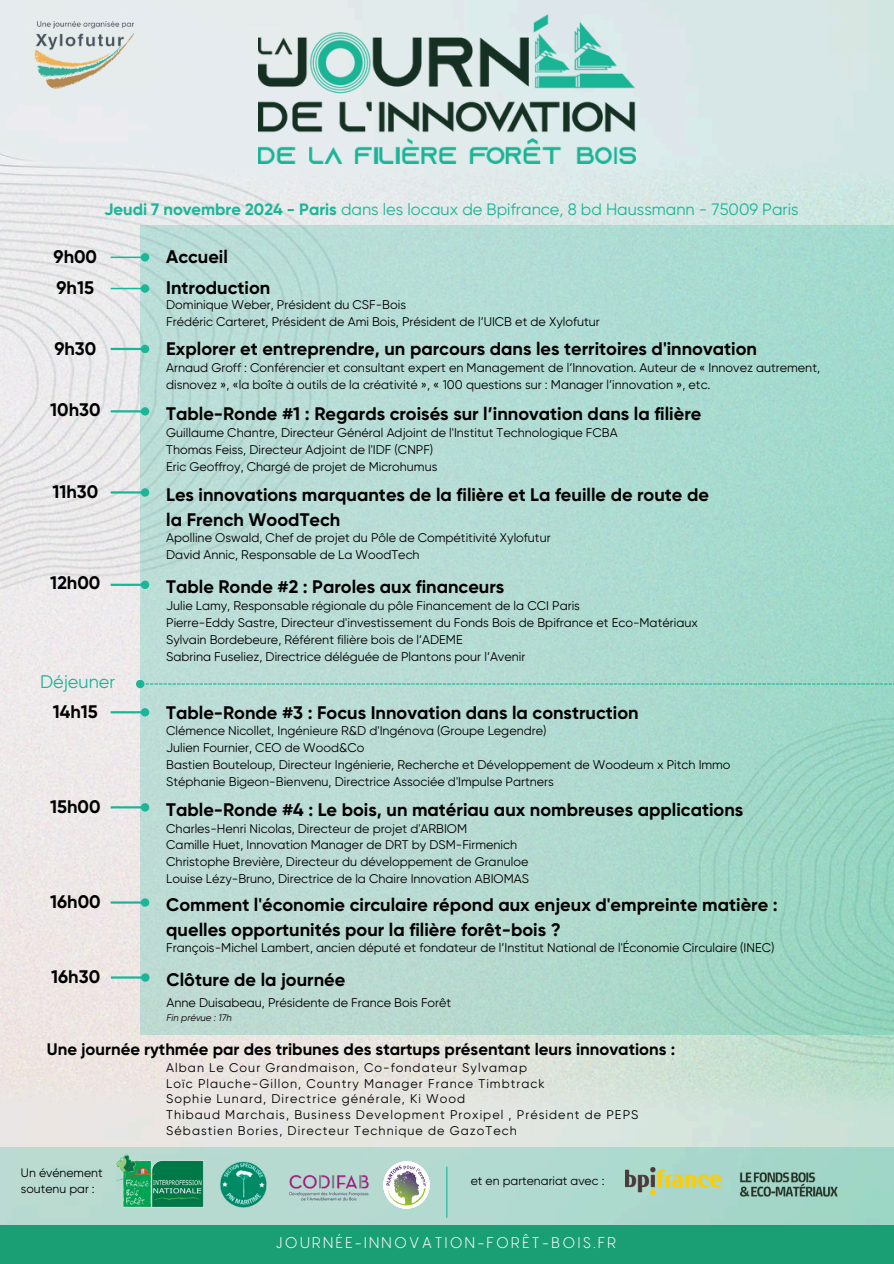
<style>
.page{position:relative;width:894px;height:1264px;background:#fff}
.page>*{position:absolute;margin:0;border:0;box-sizing:border-box;transform-origin:0 0}
.t1{font:700 18.15px/25px "Gilroy";color:#000}
.t2{font:18.15px "Gilroy";color:#1bb597}
.t3{font:700 16.65px "Gilroy";color:#000}
.t4{font:16.5px "Gilroy";color:#1bb597}
.t5{font:15.3px "Pangram";letter-spacing:.125em;color:#fffdfd}
.t6{font:12.6px/16.8px "Gilroy";color:#000}
.t7{font:12.6px "Gilroy";letter-spacing:.085em;color:#000}
.t8{font:12.3px "Gilroy";color:#000}
.t9{font:italic 9.6px "Gilroy";color:#000}
.s1{font-weight:700}
</style>
<div class="page">
<img style="left:0;top:0;width:893px;height:1146px">
<svg style="left:0;top:1146px;width:893px;height:78px;background:#b0d9cd"></svg>
<div style="left:0;top:1224px;width:893px;height:39px;background:#1a9f74"></div>
<div style="left:140px;top:225px;width:753px;height:809px;background:linear-gradient(to right,#c2ddd9,#9dd8c8)"></div>
<hr style="left:446px;top:1166px;width:1px;height:51px;background:#1bb597">
<img style="left:283px;top:1138px;width:92px;height:87px">
<img style="left:117px;top:1154px;width:86px;height:53px">
<img style="left:220px;top:1151px;width:46px;height:67px">
<hr style="left:111px;top:256px;width:34px;height:2px;background:#1bb597">
<div style="left:141px;top:253px;width:8px;height:8px;background:#1bb597;border-radius:50%"></div>
<hr style="left:111px;top:288px;width:34px;height:1px;background:#1bb597">
<div style="left:141px;top:284px;width:8px;height:9px;background:#1bb597;border-radius:50%"></div>
<hr style="left:111px;top:348px;width:34px;height:2px;background:#1bb597">
<div style="left:141px;top:345px;width:8px;height:8px;background:#1bb597;border-radius:50%"></div>
<hr style="left:111px;top:410px;width:34px;height:2px;background:#1bb597">
<div style="left:141px;top:407px;width:8px;height:8px;background:#1bb597;border-radius:50%"></div>
<hr style="left:111px;top:491px;width:34px;height:2px;background:#1bb597">
<div style="left:141px;top:488px;width:8px;height:8px;background:#1bb597;border-radius:50%"></div>
<svg style="left:145px;top:683px;width:748px;height:1px"></svg>
<div style="left:136px;top:679px;width:8px;height:9px;background:#1bb597;border-radius:50%"></div>
<img style="left:258px;top:15px;width:377px;height:148px">
<img style="left:625px;top:1167px;width:95px;height:27px">
<img style="left:737px;top:1160px;width:100px;height:41px">
<img style="left:33px;top:21px;width:100px;height:68px">
<hr style="left:111px;top:583px;width:34px;height:3px;background:#1bb597">
<div style="left:141px;top:580px;width:8px;height:9px;background:#1bb597;border-radius:50%"></div>
<hr style="left:111px;top:711px;width:34px;height:2px;background:#1bb597">
<div style="left:141px;top:708px;width:8px;height:8px;background:#1bb597;border-radius:50%"></div>
<hr style="left:111px;top:806px;width:34px;height:2px;background:#1bb597">
<div style="left:141px;top:803px;width:8px;height:8px;background:#1bb597;border-radius:50%"></div>
<hr style="left:111px;top:901px;width:34px;height:2px;background:#1bb597">
<div style="left:141px;top:898px;width:8px;height:8px;background:#1bb597;border-radius:50%"></div>
<hr style="left:111px;top:976px;width:34px;height:2px;background:#1bb597">
<div style="left:141px;top:973px;width:8px;height:8px;background:#1bb597;border-radius:50%"></div>
<img style="left:383px;top:1161px;width:46px;height:46px">
<p class="t4" style="left:104px;top:200px;width:695px"><span class="s1">Jeudi 7 novembre 2024 - Paris</span> dans les locaux de Bpifrance, 8 bd Haussmann - 75009 Paris</p>
<p class="t1" style="left:54px;top:244px;width:45px">9h00</p>
<p class="t1" style="left:166px;top:244px;width:63px">Accueil</p>
<p class="t1" style="left:57px;top:276px;width:39px">9h15</p>
<h2 class="t1" style="left:166px;top:275px;width:106px">Introduction</h2>
<p class="t6" style="left:166px;top:296px;width:241px">Dominique Weber, Président du CSF-Bois</p>
<p class="t6" style="left:166px;top:313px;width:435px">Frédéric Carteret, Président de Ami Bois, Président de l’UICB et de Xylofutur</p>
<p class="t1" style="left:54px;top:336px;width:43px">9h30</p>
<p class="t1" style="left:166px;top:336px;width:592px">Explorer et entreprendre, un parcours dans les territoires d'innovation</p>
<h1 class="t6" style="left:166px;top:359px;width:655px">Arnaud Groff : Conférencier et consultant expert en Management de l’Innovation. Auteur de « Innovez autrement, disnovez », «la boîte à outils de la créativité », « 100 questions sur : Manager l’innovation », etc.</h1>
<h1 class="t1" style="left:50px;top:397px;width:52px">10h30</h1>
<h1 class="t1" style="left:166px;top:401px;width:536px">Table-Ronde #1 : Regards croisés sur l’innovation dans la filière</h1>
<h1 class="t6" style="left:166px;top:424px;width:452px">Guillaume Chantre, Directeur Général Adjoint de l'Institut Technologique FCBA</h1>
<h2 class="t6" style="left:166px;top:441px;width:268px">Thomas Feiss, Directeur Adjoint de l'IDF (CNPF)</h2>
<h2 class="t6" style="left:166px;top:458px;width:272px">Eric Geoffroy, Chargé de projet de Microhumus</h2>
<p class="t1" style="left:52px;top:479px;width:47px">11h30</p>
<h2 class="t1" style="left:166px;top:482px;width:544px">Les innovations marquantes de la filière et La feuille de route de la French WoodTech</h2>
<h2 class="t6" style="left:166px;top:529px;width:386px">Apolline Oswald, Chef de projet du Pôle de Compétitivité Xylofutur</h2>
<p class="t6" style="left:166px;top:546px;width:255px">David Annic, Responsable de La WoodTech</p>
<p class="t1" style="left:50px;top:570px;width:52px">12h00</p>
<h2 class="t1" style="left:166px;top:574px;width:339px">Table Ronde #2 : Paroles aux financeurs</h2>
<h2 class="t6" style="left:166px;top:597px;width:415px">Julie Lamy, Responsable régionale du pôle Financement de la CCI Paris</h2>
<p class="t6" style="left:166px;top:614px;width:533px">Pierre-Eddy Sastre, Directeur d'investissement du Fonds Bois de Bpifrance et Eco-Matériaux</p>
<p class="t6" style="left:166px;top:631px;width:298px">Sylvain Bordebeure, Référent filière bois de l’ADEME</p>
<p class="t6" style="left:166px;top:648px;width:360px">Sabrina Fuseliez, Directrice déléguée de Plantons pour l’Avenir</p>
<p class="t2" style="left:40px;top:670px;width:77px">Déjeuner</p>
<p class="t1" style="left:53px;top:699px;width:47px">14h15</p>
<h3 class="t1" style="left:166px;top:700px;width:474px">Table-Ronde #3 : Focus Innovation dans la construction</h3>
<h2 class="t6" style="left:166px;top:722px;width:381px">Clémence Nicollet, Ingénieure R&amp;D d'Ingénova (Groupe Legendre)</h2>
<h2 class="t6" style="left:166px;top:739px;width:200px">Julien Fournier, CEO de Wood&amp;Co</h2>
<p class="t6" style="left:166px;top:756px;width:565px">Bastien Bouteloup, Directeur Ingénierie, Recherche et Développement de Woodeum x Pitch Immo</p>
<p class="t6" style="left:166px;top:773px;width:389px">Stéphanie Bigeon-Bienvenu, Directrice Associée d'Impulse Partners</p>
<p class="t1" style="left:50px;top:794px;width:52px">15h00</p>
<p class="t1" style="left:166px;top:797px;width:578px">Table-Ronde #4 : Le bois, un matériau aux nombreuses applications</p>
<h2 class="t6" style="left:166px;top:820px;width:302px">Charles-Henri Nicolas, Directeur de projet d'ARBIOM</h2>
<h2 class="t6" style="left:166px;top:836px;width:352px">Camille Huet, Innovation Manager de DRT by DSM-Firmenich</h2>
<p class="t6" style="left:166px;top:853px;width:363px">Christophe Brevière, Directeur du développement de Granuloe</p>
<p class="t6" style="left:166px;top:870px;width:364px">Louise Lézy-Bruno, Directrice de la Chaire Innovation ABIOMAS</p>
<p class="t1" style="left:50px;top:889px;width:52px">16h00</p>
<p class="t1" style="left:166px;top:892px;width:612px">Comment l'économie circulaire répond aux enjeux d'empreinte matière : quelles opportunités pour la filière forêt-bois ?</p>
<h2 class="t1" style="left:51px;top:964px;width:50px">16h30</h2>
<h2 class="t1" style="left:166px;top:967px;width:180px">Clôture de la journée</h2>
<h2 class="t6" style="left:166px;top:994px;width:286px">Anne Duisabeau, Présidente de France Bois Forêt</h2>
<h2 class="t9" style="left:166px;top:1012px;width:67px">Fin prévue : 17h</h2>
<p class="t6" style="left:166px;top:939px;width:609px">François-Michel Lambert, ancien député et fondateur de l’Institut National de l'Économie Circulaire (INEC)</p>
<h4 class="t3" style="left:47px;top:1039px;width:629px">Une journée rythmée par des tribunes des startups présentant leurs innovations :</h4>
<p class="t8" style="left:21px;top:1165px;width:83px">Un événement</p>
<p class="t8" style="left:21px;top:1182px;width:75px">soutenu par :</p>
<p class="t7" style="left:166px;top:1060px;width:362px">Alban Le Cour Grandmaison, Co-fondateur Sylvamap</p>
<p class="t7" style="left:166px;top:1076px;width:380px">Loïc Plauche-Gillon, Country Manager France Timbtrack</p>
<p class="t7" style="left:166px;top:1091px;width:300px">Sophie Lunard, Directrice générale, Ki Wood</p>
<p class="t7" style="left:166px;top:1107px;width:473px">Thibaud Marchais, Business Development Proxipel , Président de PEPS</p>
<p class="t7" style="left:166px;top:1123px;width:352px">Sébastien Bories, Directeur Technique de GazoTech</p>
<p class="t8" style="left:470px;top:1173px;width:135px">et en partenariat avec :</p>
<p class="t5" style="left:275px;top:1233px;width:342px">JOURNÉE-INNOVATION-FORÊT-BOIS.FR</p>
</div>
